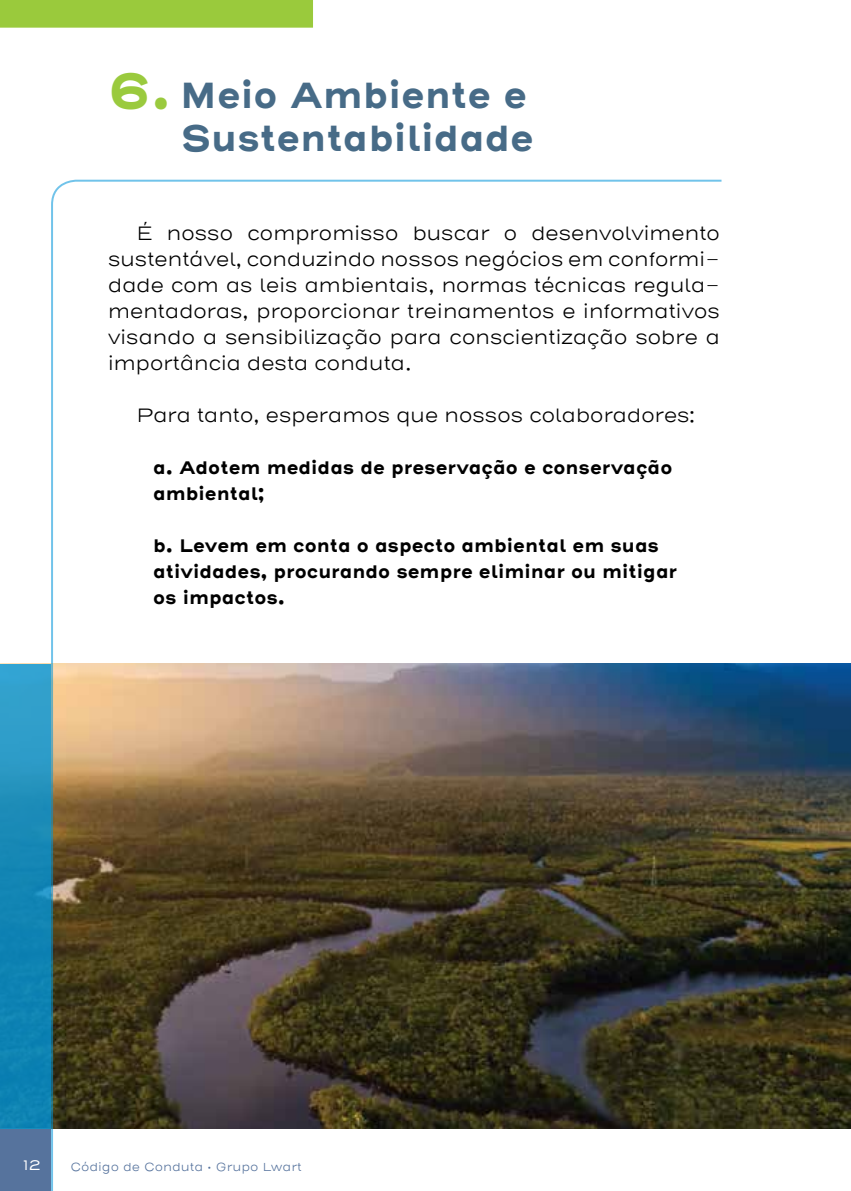
<style>
.page{position:relative;width:851px;height:1191px;background:#fff}
.page>*{position:absolute;margin:0;border:0;box-sizing:border-box;transform-origin:0 0}
.t1{font:700 36px/43.2px "Henderson Sans W00 Basic";color:#476b87;text-align:right}
.t2{font:300 20px/26px "Henderson Sans W00 Basic";letter-spacing:-.025em;color:#000;text-align:justify}
.t3{font:700 18px/26px "Henderson Sans W00 Basic";color:#000}
.t4{font:14px "Henderson Sans Bas";color:#fff}
.t5{font:300 12px "Henderson Sans W00 Basic";color:#56739d}
.s1{font-size:48px;color:#9aca3e}
</style>
<div class="page">
<img style="left:723px;top:663px;width:127px;height:465px">
<div style="left:0;top:663px;width:51px;height:465px;background:linear-gradient(to bottom,#309dc9,#027aab)"></div>
<img style="left:50px;top:179px;width:673px;height:1012px">
<div style="left:0;top:0;width:313px;height:28px;background:#9aca3c"></div>
<div style="left:0;top:1128px;width:51px;height:63px;background:#56739d"></div>
<h1 class="t1" style="left:108px;top:76px;width:427px"><span class="s1">6.</span> Meio Ambiente e<br>Sustentabilidade</h1>
<p class="t2" style="left:108px;top:220px;width:613px;text-indent:28px">É nosso compromisso buscar o desenvolvimento sustentável, conduzindo nossos negócios em conformi&shy;dade com as leis ambientais, normas técnicas regula&shy;mentadoras, proporcionar treinamentos e informativos visando a sensibilização para conscientização sobre a importância desta conduta.</p>
<p class="t2" style="left:136px;top:402px;width:560px">Para tanto, esperamos que nossos colaboradores:</p>
<p class="t3" style="left:153px;top:455px;width:520px">a. Adotem medidas de preservação e conservação ambiental;</p>
<p class="t3" style="left:153px;top:533px;width:525px">b. Levem em conta o aspecto ambiental em suas atividades, procurando sempre eliminar ou mitigar os impactos.</p>
<p class="t4" style="left:23px;top:1156px;width:19px">12</p>
<p class="t5" style="left:70px;top:1159px;width:233px">Código de Conduta • Grupo Lwart</p>
</div>
